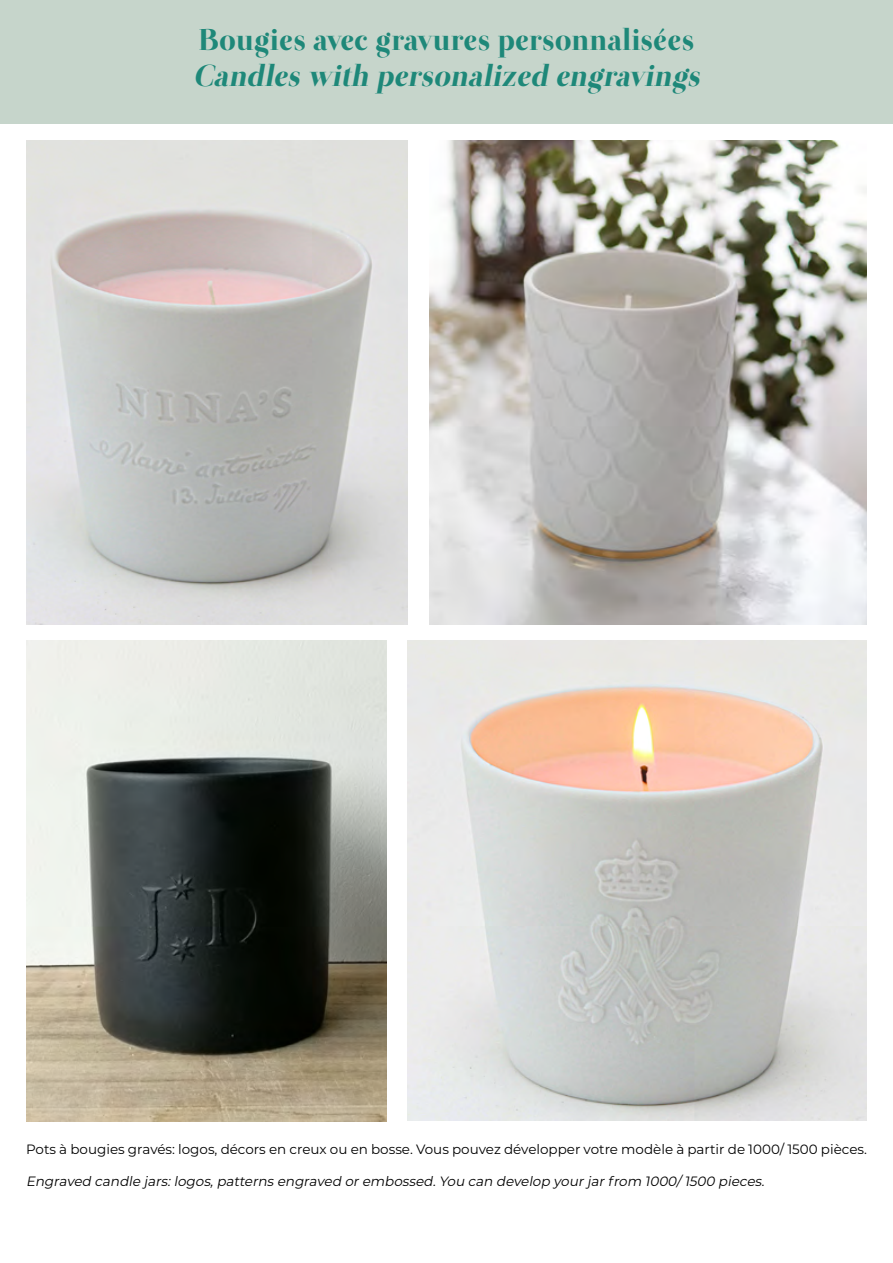
<style>
.page{position:relative;width:893px;height:1263px;background:#fff}
.page>*{position:absolute;margin:0;border:0;box-sizing:border-box;transform-origin:0 0}
.t1{font:30px "Otama ep";color:#1e8879}
.t2{font:italic 30px "Otama ep";color:#1e8879}
.t3{font:13.5px "Montserrat";color:#000}
.t4{font:italic 13.5px "Montserrat";color:#000}
</style>
<div class="page">
<div style="left:0;top:0;width:893px;height:124px;background:#c6d5cb"></div>
<img style="left:429px;top:141px;width:438px;height:484px">
<img style="left:26px;top:141px;width:382px;height:484px">
<img style="left:26px;top:640px;width:361px;height:481px">
<img style="left:408px;top:640px;width:459px;height:481px">
<h1 class="t1" style="left:199px;top:21px;width:497px">Bougies avec gravures personnalisées</h1>
<h1 class="t2" style="left:193px;top:57px;width:515px">Candles with personalized engravings</h1>
<p class="t3" style="left:26px;top:1139px;width:842px">Pots à bougies gravés: logos, décors en creux ou en bosse. Vous pouvez développer votre modèle à partir de 1000/ 1500 pièces.</p>
<p class="t4" style="left:26px;top:1172px;width:743px">Engraved candle jars:logos,patterns engraved orembossed.You can develop yourjarfrom 1000/ 1500 pieces.</p>
</div>
